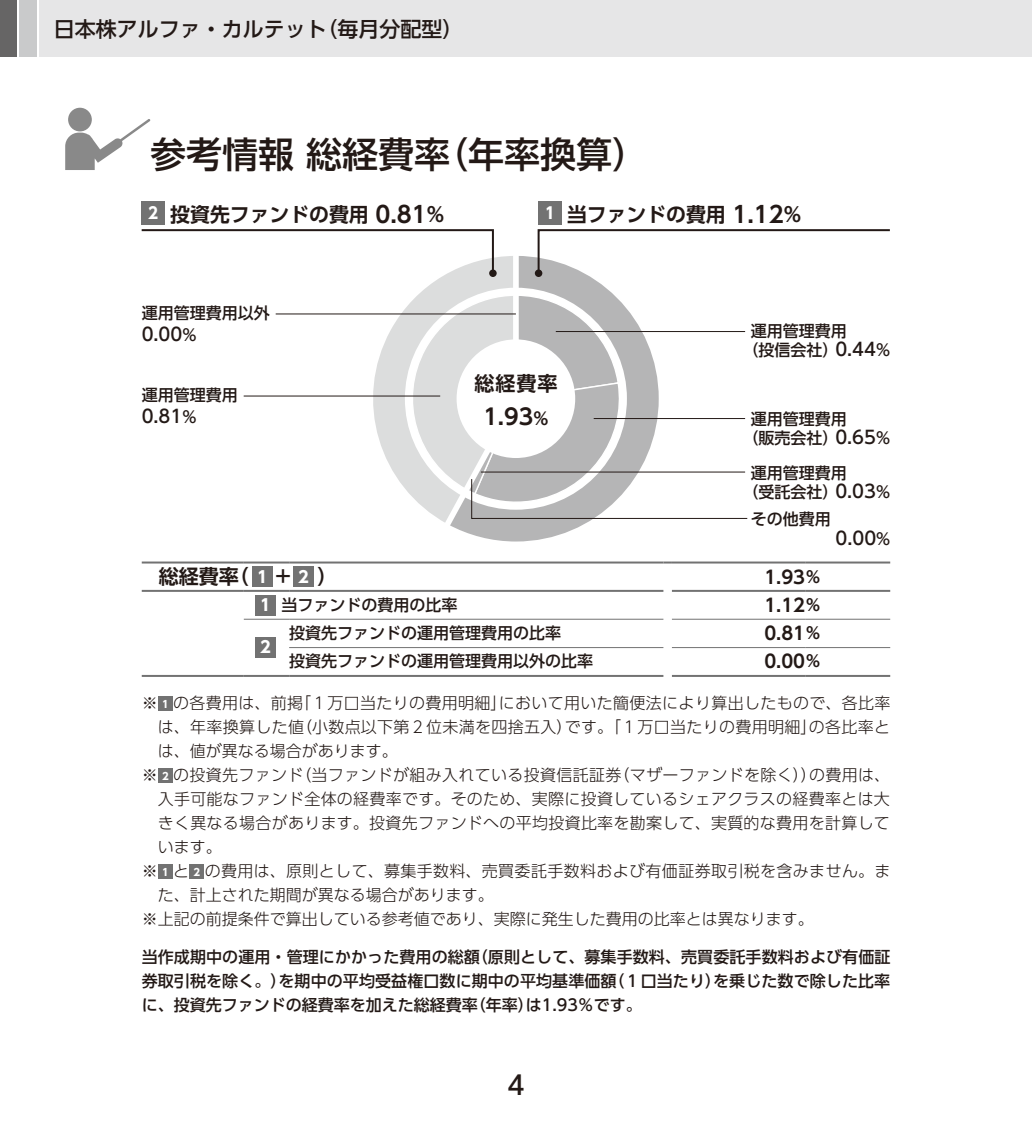
<style>
.page{position:relative;width:1032px;height:1134px;background:#fff}
.page>*{position:absolute;margin:0;border:0;box-sizing:border-box;transform-origin:0 0}
.t1{font:500 36px "UD Shin Go Pro";color:#231916}
.t2{font:500 26px "UD Shin Go Pro";color:#231916}
.t3{font:700 22px "UD Shin Go Pro De";color:#231916}
.t4{font:500 21px "UD Shin Go Pro";color:#231916}
.t5{font:700 20px "UD Shin Go Pro De";letter-spacing:.025em;color:#231916}
.t6{font:700 19.8px "UD Shin Go Pro De";color:#231916}
.t7{font:700 18px "UD Shin Go Pro De";color:#231916}
.t8{font:500 18px "UD Shin Go Pro";color:#231916}
.t9{font:300 16px "UD Shin Go Pro";letter-spacing:.02em;color:#231916}
.t10{font:500 16px/19.2px "UD Shin Go Pro";color:#231916}
.t11{font:300 16px "UD Shin Go Pro";color:#231916}
.t12{font:700 16px "UD Shin Go Pro";color:#fff}
.s1{font-size:22.6px}
.s2{font-size:16px}
.s3{font-size:17px}
.s4{font-size:18px}
.s5{font-family:"UD Shin Go Pro";font-size:16px;color:#fff}
.s6{font-weight:700;color:#fff}
.s7{font-weight:700;font-size:10px;color:#fff}
</style>
<div class="page">
<div style="left:40px;top:0;width:992px;height:57px;background:#e6e6e7"></div>
<div style="left:20px;top:0;width:17px;height:57px;background:#c9cacb"></div>
<div style="left:0;top:0;width:17px;height:57px;background:#666565"></div>
<div style="left:68px;top:108px;width:24px;height:23px;background:#898989;border-radius:50%"></div>
<svg style="left:65px;top:119px;width:85px;height:51px"></svg>
<div style="left:158px;top:697px;width:15px;height:14px;background:#727272"></div>
<div style="left:158px;top:769px;width:15px;height:14px;background:#727272"></div>
<div style="left:158px;top:865px;width:15px;height:14px;background:#727272"></div>
<div style="left:190px;top:865px;width:14px;height:14px;background:#727272"></div>
<hr style="left:142px;top:561px;width:102px;height:2px;background:#727272">
<hr style="left:244px;top:561px;width:45px;height:2px;background:#727272">
<hr style="left:289px;top:561px;width:374px;height:2px;background:#727272">
<svg style="left:663px;top:561px;width:9px;height:2px"></svg>
<hr style="left:672px;top:561px;width:133px;height:2px;background:#727272">
<hr style="left:805px;top:561px;width:85px;height:2px;background:#727272">
<hr style="left:142px;top:590px;width:102px;height:2px;background:#727272">
<hr style="left:244px;top:590px;width:45px;height:2px;background:#727272">
<hr style="left:289px;top:590px;width:374px;height:2px;background:#727272">
<hr style="left:672px;top:590px;width:133px;height:2px;background:#727272">
<hr style="left:805px;top:590px;width:85px;height:2px;background:#727272">
<hr style="left:142px;top:675px;width:102px;height:2px;background:#727272">
<hr style="left:244px;top:675px;width:45px;height:2px;background:#727272">
<hr style="left:289px;top:675px;width:374px;height:2px;background:#727272">
<hr style="left:672px;top:675px;width:133px;height:2px;background:#727272">
<hr style="left:805px;top:675px;width:85px;height:2px;background:#727272">
<hr style="left:244px;top:619px;width:45px;height:1px;background:#727272">
<hr style="left:289px;top:619px;width:374px;height:1px;background:#727272">
<hr style="left:289px;top:647px;width:374px;height:1px;background:#727272">
<hr style="left:672px;top:619px;width:133px;height:1px;background:#727272">
<hr style="left:805px;top:619px;width:85px;height:1px;background:#727272">
<hr style="left:672px;top:647px;width:133px;height:1px;background:#727272">
<hr style="left:805px;top:647px;width:85px;height:1px;background:#727272">
<div style="left:252px;top:566px;width:21px;height:21px;background:#727272"></div>
<div style="left:293px;top:566px;width:21px;height:21px;background:#727272"></div>
<div style="left:255px;top:595px;width:21px;height:21px;background:#727272"></div>
<div style="left:255px;top:637px;width:21px;height:21px;background:#727272"></div>
<svg style="left:468px;top:533px;width:96px;height:9px"></svg>
<div style="left:142px;top:202px;width:23px;height:23px;background:#727272"></div>
<div style="left:538px;top:202px;width:24px;height:23px;background:#727272"></div>
<svg style="left:142px;top:229px;width:748px;height:304px"></svg>
<h3 class="t4" style="left:54px;top:12px;width:411px">日本株アルファ・カルテット（毎月分配型）</h3>
<h1 class="t1" style="left:150px;top:125px;width:499px">参考情報 総経費率（年率換算）</h1>
<p class="t6" style="left:148px;top:199px;width:298px"><sup>2</sup> 投資先ファンドの費用 <span class="s1">0.81</span>%</p>
<p class="t6" style="left:545px;top:199px;width:258px"><sup>1</sup> 当ファンドの費用 <span class="s1">1.12</span>%</p>
<p class="t10" style="left:142px;top:303px;width:129px">運用管理費用以外</p>
<p class="t8" style="left:142px;top:319px;width:56px">0.00<span class="s2">%</span></p>
<p class="t10" style="left:142px;top:385px;width:97px">運用管理費用</p>
<p class="t8" style="left:142px;top:402px;width:56px">0.81<span class="s2">%</span></p>
<p class="t5" style="left:474px;top:367px;width:84px">総経費率</p>
<h3 class="t3" style="left:483px;top:399px;width:66px">1.93<span class="s3">%</span></h3>
<p class="t10" style="left:742px;top:321px;width:149px;text-indent:8px">運用管理費用<br>（投信会社）<span class="s4">0.44</span>%</p>
<p class="t10" style="left:742px;top:408px;width:149px;text-indent:8px">運用管理費用<br>（販売会社）<span class="s4">0.65</span>%</p>
<p class="t10" style="left:742px;top:463px;width:149px;text-indent:8px">運用管理費用<br>（受託会社）<span class="s4">0.03</span>%</p>
<p class="t10" style="left:751px;top:509px;width:82px">その他費用</p>
<p class="t8" style="left:835px;top:523px;width:56px">0.00<span class="s2">%</span></p>
<p class="t5" style="left:159px;top:560px;width:180px">総経費率（ <span class="s5">１</span>＋<span class="s5">２</span> ）</p>
<p class="t7" style="left:764px;top:562px;width:58px">1.93<span class="s2">％</span></p>
<p class="t10" style="left:258px;top:595px;width:201px"><span class="s6">１</span> 当ファンドの費用の比率</p>
<p class="t7" style="left:764px;top:591px;width:58px">1.12<span class="s2">％</span></p>
<p class="t12" style="left:258px;top:634px;width:17px">２</p>
<p class="t10" style="left:289px;top:623px;width:273px">投資先ファンドの運用管理費用の比率</p>
<p class="t7" style="left:764px;top:619px;width:58px">0.81<span class="s2">％</span></p>
<p class="t10" style="left:289px;top:651px;width:305px">投資先ファンドの運用管理費用以外の比率</p>
<p class="t7" style="left:764px;top:647px;width:58px">0.00<span class="s2">％</span></p>
<p class="t9" style="left:142px;top:690px;width:750px">※ <span class="s7">１</span>の各費用は、前掲「１万口当たりの費用明細」において用いた簡便法により算出したもので、各比率</p>
<p class="t9" style="left:158px;top:714px;width:734px">は、年率換算した値（小数点以下第２位未満を四捨五入）です。「１万口当たりの費用明細」の各比率と</p>
<p class="t11" style="left:158px;top:738px;width:241px">は、値が異なる場合があります。</p>
<p class="t9" style="left:142px;top:762px;width:750px">※ <span class="s7">２</span>の投資先ファンド（当ファンドが組み入れている投資信託証券（マザーファンドを除く））の費用は、</p>
<p class="t9" style="left:158px;top:786px;width:734px">入手可能なファンド全体の経費率です。そのため、実際に投資しているシェアクラスの経費率とは大</p>
<p class="t9" style="left:158px;top:810px;width:734px">きく異なる場合があります。投資先ファンドへの平均投資比率を勘案して、実質的な費用を計算して</p>
<p class="t9" style="left:158px;top:834px;width:65px">います。</p>
<p class="t9" style="left:142px;top:858px;width:750px">※ <span class="s7">１</span>と<span class="s7">２</span>の費用は、原則として、募集手数料、売買委託手数料および有価証券取引税を含みません。ま</p>
<p class="t11" style="left:158px;top:882px;width:337px">た、計上された期間が異なる場合があります。</p>
<p class="t11" style="left:142px;top:906px;width:673px">※上記の前提条件で算出している参考値であり、実際に発生した費用の比率とは異なります。</p>
<p class="t10" style="left:142px;top:944px;width:750px;line-height:24px;text-align:justify">当作成期中の運用・管理にかかった費用の総額（原則として、募集手数料、売買委託手数料および有価証券取引税を除く。）を期中の平均受益権口数に期中の平均基準価額（１口当たり）を乗じた数で除した比率に、投資先ファンドの経費率を加えた総経費率（年率）は1.93％です。</p>
<h2 class="t2" style="left:507px;top:1063px;width:19px">4</h2>
</div>
